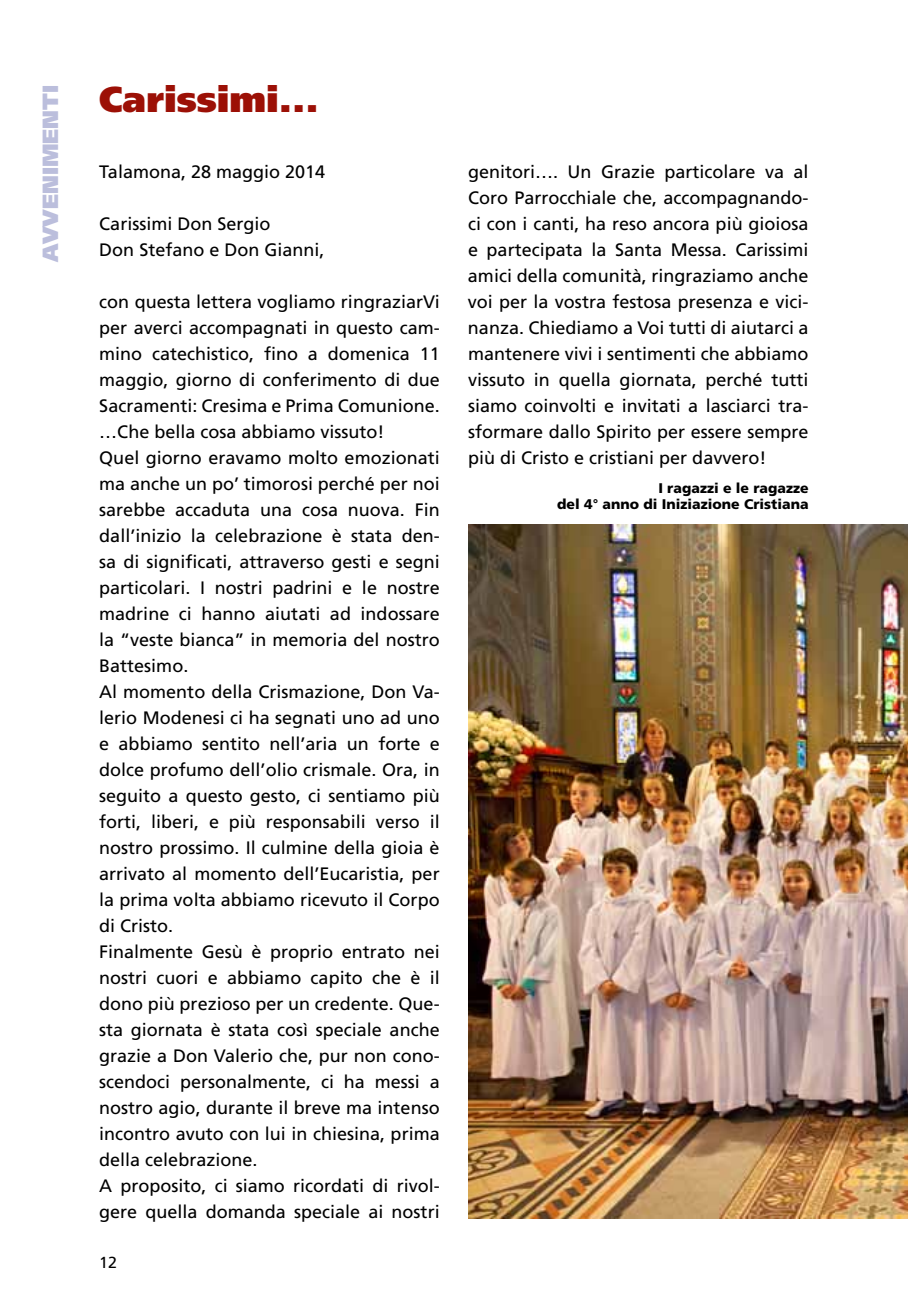
<style>
.page{position:relative;width:908px;height:1304px;background:#fff}
.page>*{position:absolute;margin:0;border:0;box-sizing:border-box;transform-origin:0 0}
.t1{font:900 36px "Frutiger";color:#9c1006}
.t2{font:900 22px "Frutiger";color:#bbbedc}
.t3{font:18px/26px "Frutiger";color:#000}
.t4{font:16px "Frutiger";color:#000}
.t5{font:900 14px/16.8px "Frutiger";color:#000;text-align:right}
</style>
<div class="page">
<img style="left:468px;top:524px;width:439px;height:695px">
<p class="t2" style="left:37px;top:262px;width:178px;rotate:-90deg">avvenimenti</p>
<h1 class="t1" style="left:99px;top:78px;width:221px">Carissimi...</h1>
<p class="t3" style="left:99px;top:159px;width:227px">Talamona, 28 maggio 2014</p>
<p class="t3" style="left:99px;top:211px;width:227px">Carissimi Don Sergio<br>Don Stefano e Don Gianni,</p>
<p class="t3" style="left:99px;top:289px;width:342px">con questa lettera vogliamo ringraziarVi per averci accompagnati in questo cam&shy;mino catechistico, fino a domenica 11 maggio, giorno di conferimento di due Sacramenti: Cresima e Prima Comunione. …Che bella cosa abbiamo vissuto!<br>Quel giorno eravamo molto emozionati ma anche un po’ timorosi perché per noi sarebbe accaduta una cosa nuova. Fin dall’inizio la celebrazione è stata den&shy;sa di significati, attraverso gesti e segni particolari. I nostri padrini e le nostre madrine ci hanno aiutati ad indossare la “veste bianca” in memoria del nostro Battesimo.<br>Al momento della Crismazione, Don Va&shy;lerio Modenesi ci ha segnati uno ad uno e abbiamo sentito nell’aria un forte e dolce profumo dell’olio crismale. Ora, in seguito a questo gesto, ci sentiamo più forti, liberi, e più responsabili verso il nostro prossimo. Il culmine della gioia è arrivato al momento dell’Eucaristia, per la prima volta abbiamo ricevuto il Corpo di Cristo.<br>Finalmente Gesù è proprio entrato nei nostri cuori e abbiamo capito che è il dono più prezioso per un credente. Que&shy;sta giornata è stata così speciale anche grazie a Don Valerio che, pur non cono&shy;scendoci personalmente, ci ha messi a nostro agio, durante il breve ma intenso incontro avuto con lui in chiesina, prima della celebrazione.<br>A proposito, ci siamo ricordati di rivol&shy;gere quella domanda speciale ai nostri</p>
<p class="t4" style="left:99px;top:1253px;width:19px">12</p>
<p class="t3" style="left:467px;top:159px;width:342px;text-align:justify">genitori…. Un Grazie particolare va al Coro Parrocchiale che, accompagnando&shy;ci con i canti, ha reso ancora più gioiosa e partecipata la Santa Messa. Carissimi amici della comunità, ringraziamo anche voi per la vostra festosa presenza e vici&shy;nanza. Chiediamo a Voi tutti di aiutarci a mantenere vivi i sentimenti che abbiamo vissuto in quella giornata, perché tutti siamo coinvolti e invitati a lasciarci tra&shy;sformare dallo Spirito per essere sempre più di Cristo e cristiani per davvero!</p>
<p class="t5" style="left:557px;top:479px;width:253px">I ragazzi e le ragazze<br>del 4° anno di Iniziazione Cristiana</p>
</div>
